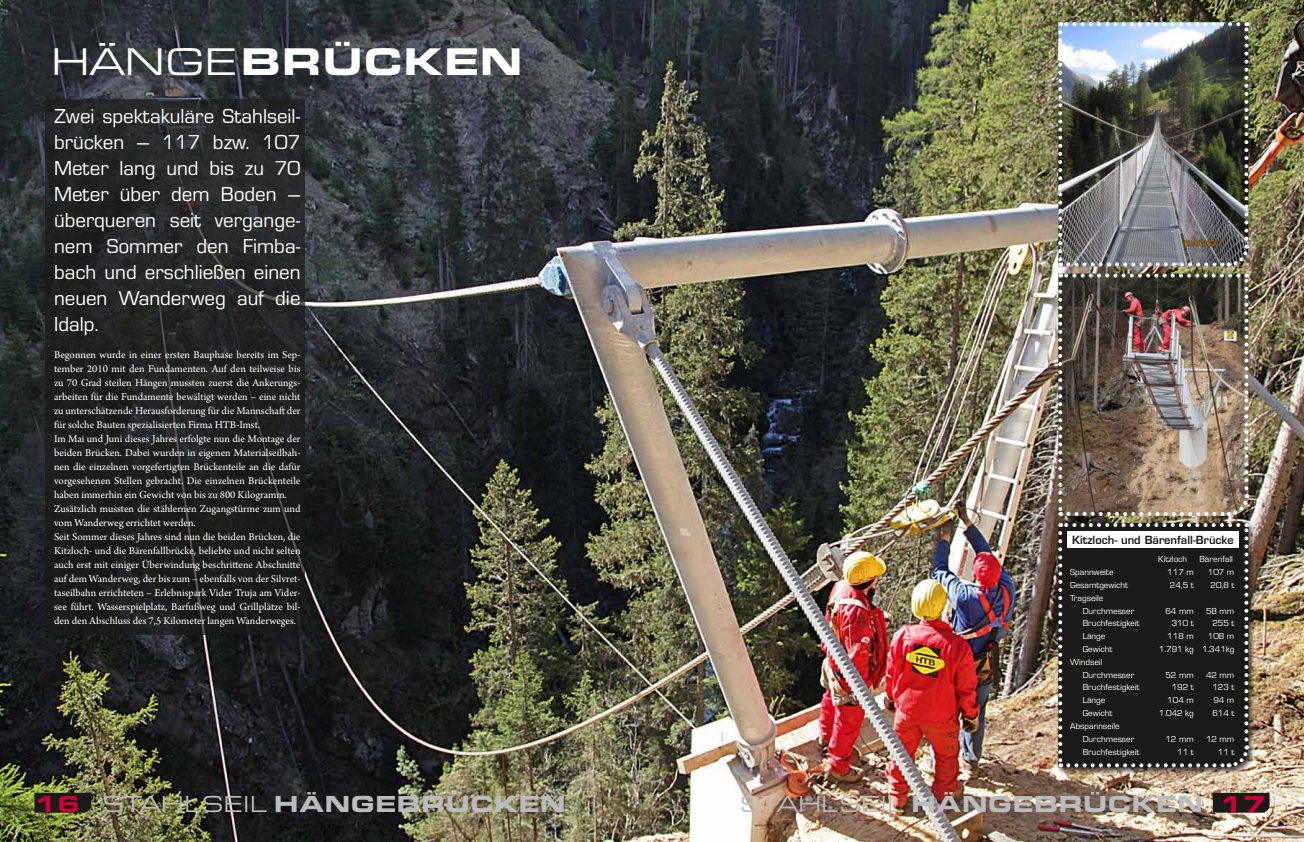
<style>
.page{position:relative;width:1304px;height:842px;background:#fff}
.page>*{position:absolute;margin:0;border:0;box-sizing:border-box;transform-origin:0 0}
.t1{font:40px "Eurostile Extended Black DTC";color:#fff}
.t2{font:24px "Eurostile Extended Black DTC";color:#bbbcbd}
.t3{font:21px/26px "Eurostile Roman DTC";color:#fff;text-align:justify}
.t4{font:11px/14px "Arno Pro";color:#fff}
.t5{font:600 11px "Eurostile";color:#1a1a18}
.t6{font:9px/12.9px "Eurostile Roman DTC";color:#fff}
.s1{font-family:"Eurostile Extended Roman DTC"}
.s2{color:#ca0237}
</style>
<div class="page">
<img style="left:0;top:0;width:1304px;height:842px">
<svg style="left:34px;top:793px;width:57px;height:20px"></svg>
<svg style="left:1213px;top:793px;width:57px;height:20px"></svg>
<img style="left:1058px;top:22px;width:190px;height:244px">
<svg style="left:1058px;top:32px;width:4px;height:234px"></svg>
<img style="left:1068px;top:245px;width:183px;height:23px">
<svg style="left:1244px;top:22px;width:4px;height:217px"></svg>
<svg style="left:1060px;top:22px;width:178px;height:4px"></svg>
<div style="left:1056px;top:521px;width:200px;height:254px;background:#1a1a18;opacity:.75"></div>
<img style="left:1058px;top:274px;width:193px;height:495px">
<div style="left:1067px;top:531px;width:172px;height:17px;background:#fff"></div>
<svg style="left:45px;top:99px;width:260px;height:536px;background:#212222"></svg>
<h1 class="t1" style="left:51px;top:39px;width:473px"><span class="s1">HÄNGE</span> BRÜCKEN</h1>
<h3 class="t3" style="left:54px;top:103px;width:248px">Zwei spektakuläre Stahlseil&shy;brücken – 117 bzw. 107<br>Meter lang und bis zu 70<br>Meter über dem Boden – überqueren seit vergange&shy;nem Sommer den Fimba&shy;bach und erschließen einen neuen Wanderweg auf die Idalp.</h3>
<p class="t4" style="left:54px;top:348px;width:248px">Begonnen wurde in einer ersten Bauphase bereits im Sep&shy;tember 2010 mit den Fundamenten. Auf den teilweise bis zu 70 Grad steilen Hängen mussten zuerst die Ankerungs&shy;arbeiten für die Fundamente bewältigt werden – eine nicht zu unterschätzende Herausforderung für die Mannschaft der für solche Bauten spezialisierten Firma HTB-Imst.<br>Im Mai und Juni dieses Jahres erfolgte nun die Montage der beiden Brücken. Dabei wurden in eigenen Materialseilbah&shy;nen die einzelnen vorgefertigten Brückenteile an die dafür vorgesehenen Stellen gebracht. Die einzelnen Brückenteile haben immerhin ein Gewicht von bis zu 800 Kilogramm.<br>Zusätzlich mussten die stählernen Zugangstürme zum und vom Wanderweg errichtet werden.<br>Seit Sommer dieses Jahres sind nun die beiden Brücken, die Kitzloch- und die Bärenfallbrücke, beliebte und nicht selten auch erst mit einiger Überwindung beschrittene Abschnitte auf dem Wanderweg, der bis zum – ebenfalls von der Silvret&shy;taseilbahn errichteten – Erlebnispark Vider Truja am Vider&shy;see führt. Wasserspielplatz, Barfußweg und Grillplätze bil&shy;den den Abschluss des 7,5 Kilometer langen Wanderweges.</p>
<p class="t5" style="left:1072px;top:533px;width:163px">Kitzloch- und Bärenfall-Brücke</p>
<p class="t6" style="left:1158px;top:553px;width:30px">Kitzloch</p>
<p class="t6" style="left:1199px;top:553px;width:35px">Bärenfall</p>
<p class="t6" style="left:1070px;top:566px;width:45px">Spannweite</p>
<p class="t6" style="left:1167px;top:566px;width:28px">117 m</p>
<p class="t6" style="left:1208px;top:566px;width:28px">107 m</p>
<p class="t6" style="left:1070px;top:579px;width:59px">Gesamtgewicht</p>
<p class="t6" style="left:1170px;top:579px;width:25px">24,5 t</p>
<p class="t6" style="left:1210px;top:579px;width:25px">20,8 t</p>
<p class="t6" style="left:1083px;top:591px;width:53px;text-indent:-13px">Tragseile<br>Durchmesser</p>
<p class="t6" style="left:1165px;top:604px;width:30px">64 mm</p>
<p class="t6" style="left:1206px;top:604px;width:30px">58 mm</p>
<p class="t6" style="left:1083px;top:617px;width:58px">Bruchfestigkeit</p>
<p class="t6" style="left:1172px;top:617px;width:23px">310 t</p>
<p class="t6" style="left:1212px;top:617px;width:23px">255 t</p>
<p class="t6" style="left:1083px;top:630px;width:24px">Länge</p>
<p class="t6" style="left:1167px;top:630px;width:28px">118 m</p>
<p class="t6" style="left:1208px;top:630px;width:28px">108 m</p>
<p class="t6" style="left:1083px;top:642px;width:31px">Gewicht</p>
<p class="t6" style="left:1159px;top:642px;width:77px">1.791 kg 1.341kg</p>
<p class="t6" style="left:1083px;top:655px;width:53px;text-indent:-13px">Windseil<br>Durchmesser</p>
<p class="t6" style="left:1165px;top:668px;width:30px">52 mm</p>
<p class="t6" style="left:1206px;top:668px;width:30px">42 mm</p>
<p class="t6" style="left:1083px;top:681px;width:58px">Bruchfestigkeit</p>
<p class="t6" style="left:1172px;top:681px;width:23px">192 t</p>
<p class="t6" style="left:1212px;top:681px;width:23px">123 t</p>
<p class="t6" style="left:1083px;top:694px;width:24px">Länge</p>
<p class="t6" style="left:1167px;top:694px;width:28px">104 m</p>
<p class="t6" style="left:1213px;top:694px;width:22px">94 m</p>
<p class="t6" style="left:1083px;top:707px;width:31px">Gewicht</p>
<p class="t6" style="left:1159px;top:707px;width:36px">1.042 kg</p>
<p class="t6" style="left:1212px;top:707px;width:23px">614 t</p>
<p class="t6" style="left:1083px;top:720px;width:53px;text-indent:-13px">Abspannseile<br>Durchmesser</p>
<p class="t6" style="left:1165px;top:732px;width:30px">12 mm</p>
<p class="t6" style="left:1206px;top:732px;width:30px">12 mm</p>
<p class="t6" style="left:1083px;top:745px;width:58px">Bruchfestigkeit</p>
<p class="t6" style="left:1177px;top:745px;width:18px">11 t</p>
<p class="t6" style="left:1218px;top:745px;width:18px">11 t</p>
<h2 class="t2" style="left:34px;top:790px;width:533px"><span class="s2">16</span> <span class="s1">STAHLSEIL</span> HÄNGEBRÜCKEN</h2>
<h2 class="t2" style="left:740px;top:790px;width:527px"><span class="s1">STAHLSEIL</span> HÄNGEBRÜCKEN <span class="s2">17</span></h2>
</div>
